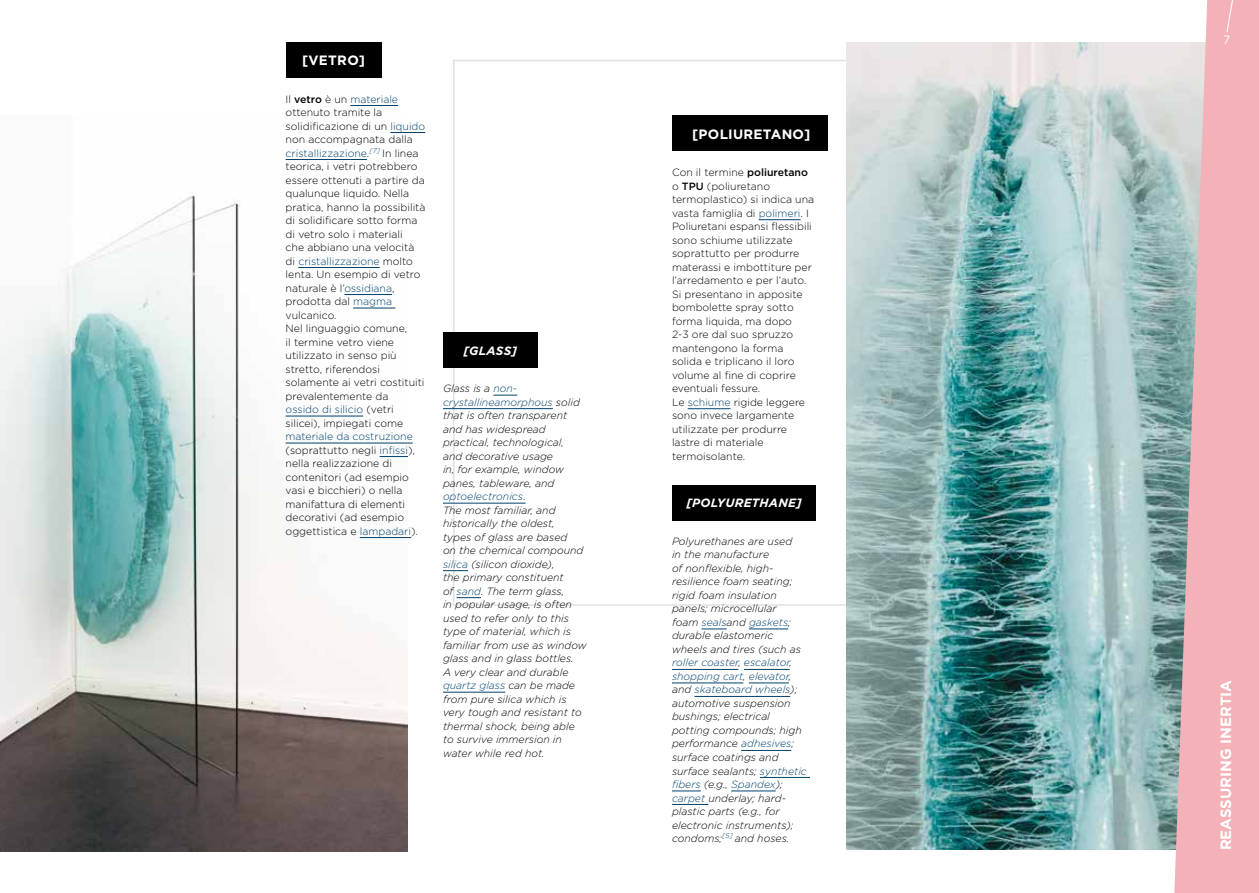
<style>
.page{position:relative;width:1259px;height:893px;background:#fff}
.page>*{position:absolute;margin:0;border:0;box-sizing:border-box;transform-origin:0 0}
.t1{font:700 15px "Gotham HTF";color:#fff}
.t2{font:700 13.5px "Gotham HTF";letter-spacing:.02em;color:#fff}
.t3{font:italic 700 12px "Gotham HTF";letter-spacing:.02em;color:#fff}
.t4{font:12px "Gotham HTF";color:#fff}
.t5{font:300 10.5px/13.5px "Gotham HTF";color:#000}
.t6{font:italic 300 10.5px/13.5px "Gotham HTF";color:#000}
.s1{font-weight:500}
.s2{color:#00426c}
.s3{font-style:normal;color:#00426c}
</style>
<div class="page">
<img style="left:846px;top:43px;width:328px;height:806px">
<svg style="left:1174px;top:0;width:85px;height:893px;background:#e4b3b8"></svg>
<img style="left:0;top:159px;width:408px;height:693px">
<div style="left:286px;top:42px;width:95px;height:36px;background:#000"></div>
<div style="left:672px;top:116px;width:155px;height:35px;background:#000"></div>
<div style="left:443px;top:332px;width:95px;height:36px;background:#000"></div>
<div style="left:672px;top:485px;width:144px;height:35px;background:#000"></div>
<hr style="left:350px;top:105px;width:48px;height:1px;background:#00426c">
<hr style="left:390px;top:132px;width:35px;height:1px;background:#00426c">
<hr style="left:286px;top:159px;width:81px;height:1px;background:#00426c">
<hr style="left:298px;top:267px;width:82px;height:1px;background:#00426c">
<hr style="left:344px;top:294px;width:48px;height:1px;background:#00426c">
<hr style="left:353px;top:308px;width:42px;height:1px;background:#00426c">
<hr style="left:286px;top:416px;width:77px;height:1px;background:#00426c">
<hr style="left:286px;top:443px;width:127px;height:1px;background:#00426c">
<svg style="left:380px;top:456px;width:28px;height:1px"></svg>
<hr style="left:360px;top:537px;width:51px;height:1px;background:#00426c">
<hr style="left:758px;top:219px;width:42px;height:1px;background:#00426c">
<hr style="left:687px;top:408px;width:43px;height:1px;background:#00426c">
<svg style="left:493px;top:395px;width:24px;height:1px"></svg>
<hr style="left:443px;top:408px;width:110px;height:1px;background:#00426c">
<hr style="left:443px;top:503px;width:82px;height:1px;background:#00426c">
<svg style="left:443px;top:570px;width:25px;height:1px"></svg>
<svg style="left:456px;top:597px;width:25px;height:1px"></svg>
<hr style="left:443px;top:692px;width:62px;height:1px;background:#00426c">
<svg style="left:701px;top:629px;width:25px;height:1px"></svg>
<hr style="left:749px;top:629px;width:39px;height:1px;background:#00426c">
<hr style="left:672px;top:669px;width:66px;height:1px;background:#00426c">
<hr style="left:744px;top:669px;width:45px;height:1px;background:#00426c">
<hr style="left:672px;top:683px;width:71px;height:1px;background:#00426c">
<hr style="left:749px;top:683px;width:40px;height:1px;background:#00426c">
<hr style="left:694px;top:696px;width:96px;height:1px;background:#00426c">
<hr style="left:741px;top:750px;width:50px;height:1px;background:#00426c">
<hr style="left:760px;top:777px;width:50px;height:1px;background:#00426c">
<svg style="left:672px;top:791px;width:29px;height:1px"></svg>
<hr style="left:731px;top:791px;width:44px;height:1px;background:#00426c">
<hr style="left:672px;top:804px;width:36px;height:1px;background:#00426c">
<svg style="left:1225px;top:0;width:9px;height:33px"></svg>
<p class="t2" style="left:302px;top:53px;width:65px">[VETRO]</p>
<p class="t5" style="left:286px;top:92px;width:141px">Il <span class="s1">vetro</span> è un <span class="s2">materiale </span>ottenuto tramite la solidificazione di un <span class="s2">liquido </span>non accompagnata dalla <span class="s2">cristallizzazione</span>.<sup>[7]</sup> In linea teorica, i vetri potrebbero essere ottenuti a partire da qualunque liquido. Nella pratica, hanno la possibilità di solidificare sotto forma di vetro solo i materiali<br>che abbiano una velocità di <span class="s2">cristallizzazione</span> molto lenta. Un esempio di vetro naturale è l’<span class="s2">ossidiana</span>, prodotta dal <span class="s2">magma </span>vulcanico.<br>Nel linguaggio comune,<br>il termine vetro viene utilizzato in senso più stretto, riferendosi solamente ai vetri costituiti prevalentemente da<br><span class="s2">ossido di silicio</span> (vetri silicei), impiegati come</p>
<p class="t5" style="left:286px;top:429px;width:134px"><span class="s2">materiale da costruzione </span>(soprattutto negli <span class="s2">infissi</span>), nella realizzazione di contenitori (ad esempio vasi e bicchieri) o nella manifattura di elementi decorativi (ad esempio oggettistica e <span class="s2">lampadari</span>).</p>
<p class="t3" style="left:463px;top:343px;width:55px">[GLASS]</p>
<p class="t6" style="left:443px;top:382px;width:145px">Glass is a <span class="s2">non&shy;crystallineamorphous</span> solid that is often transparent and has widespread practical, technological,<br>and decorative usage<br>in, for example, window panes, tableware, and <span class="s2">optoelectronics</span><span class="s3">.<br></span>The most familiar, and historically the oldest,<br>types of glass are based<br>on the chemical compound <span class="s2">silica</span> (silicon dioxide),<br>the primary constituent<br>of <span class="s2">sand</span>. The term glass,<br>in popular usage, is often used to refer only to this type of material, which is familiar from use as window glass and in glass bottles.<br>A very clear and durable <span class="s2">quartz glass</span> can be made from pure silica which is very tough and resistant to thermal shock, being able to survive immersion in water while red hot.</p>
<p class="t2" style="left:692px;top:126px;width:120px">[POLIURETANO]</p>
<p class="t5" style="left:672px;top:166px;width:144px">Con il termine <span class="s1">poliuretano </span>o <span class="s1">TPU</span> (poliuretano termoplastico) si indica una vasta famiglia di <span class="s2">polimeri</span>. I<br>Poliuretani espansi flessibili sono schiume utilizzate soprattutto per produrre materassi e imbottiture per l’arredamento e per l’auto.<br>Si presentano in apposite bombolette spray sotto forma liquida, ma dopo<br>2-3 ore dal suo spruzzo mantengono la forma solida e triplicano il loro volume al fine di coprire eventuali fessure.<br>Le <span class="s2">schiume</span> rigide leggere sono invece largamente utilizzate per produrre lastre di materiale termoisolante.</p>
<p class="t3" style="left:686px;top:496px;width:117px">[POLYURETHANE]</p>
<p class="t6" style="left:672px;top:534px;width:136px">Polyurethanes are used<br>in the manufacture<br>of nonflexible, high&shy;resilience foam seating; rigid foam insulation panels; microcellular<br>foam <span class="s2">seals</span>and <span class="s2">gaskets</span>; durable elastomeric wheels and tires (such as <span class="s2">roller coaster</span>, <span class="s2">escalator</span>, <span class="s2">shopping cart</span>, <span class="s2">elevator</span>, and <span class="s2">skateboard wheels</span>); automotive suspension bushings; electrical potting compounds; high performance <span class="s2">adhesives</span>; surface coatings and surface sealants; <span class="s2">synthetic fibers</span> (e.g., <span class="s2">Spandex</span>); <span class="s2">carpet</span> underlay; hard&shy;plastic parts (e.g., for electronic instruments); condoms;<sup>[5]</sup> and hoses.</p>
<p class="t4" style="left:1223px;top:33px;width:9px">7</p>
<h1 class="t1" style="left:1217px;top:850px;width:172px;rotate:-90deg">REASSURING INERTIA</h1>
</div>
